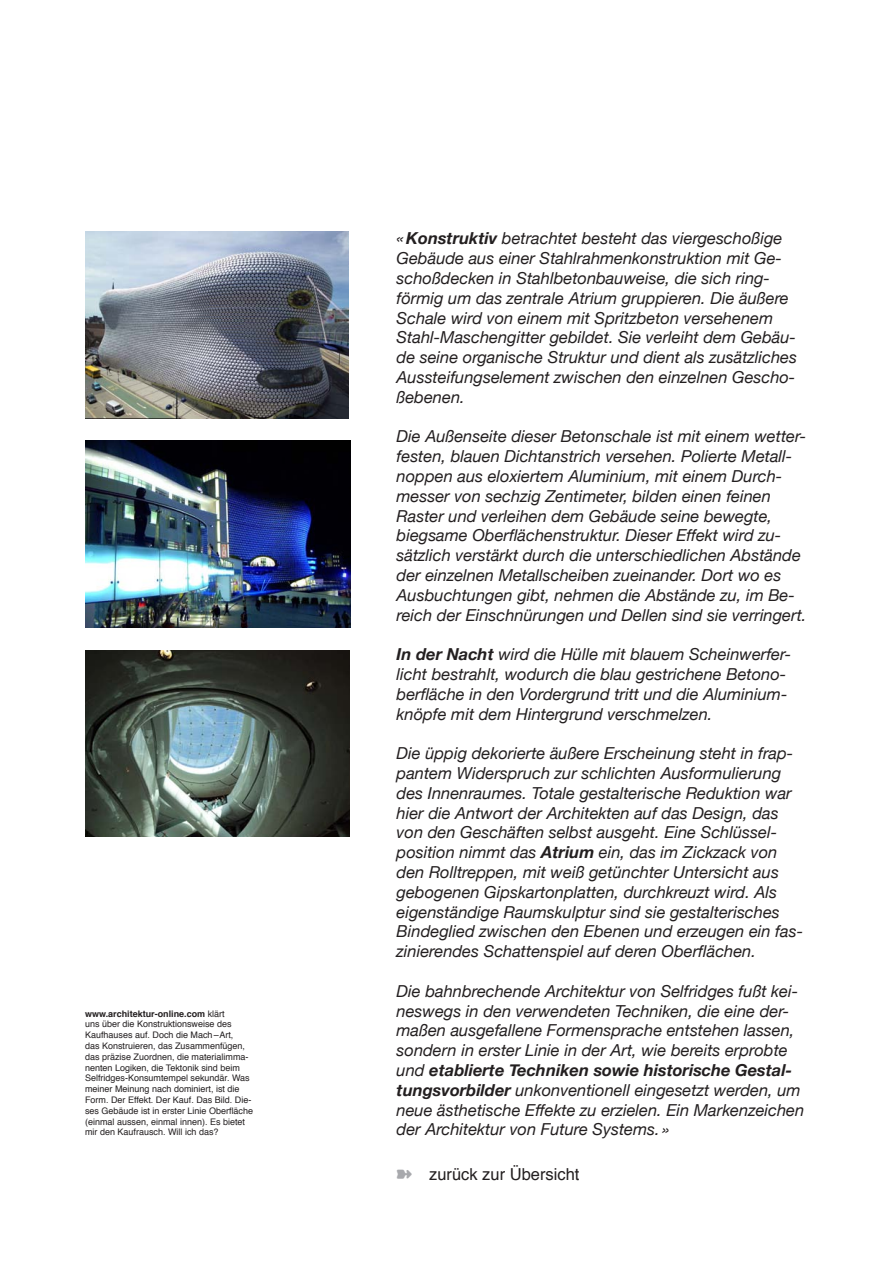
<style>
.page{position:relative;width:893px;height:1263px;background:#fff}
.page>*{position:absolute;margin:0;border:0;box-sizing:border-box;transform-origin:0 0}
.Zitat{font:italic 16.5px/19.8px "Helvetica Neue";color:#231f20}
.Text{font:16.5px "Helvetica";color:#231f20}
.Quelle{font:9px/10.8px "Helvetica";color:#231f20}
.s1{font-weight:700}
.s2{color:#a8a9ad}
</style>
<div class="page">
<img style="left:85px;top:441px;width:266px;height:187px">
<img style="left:85px;top:651px;width:264px;height:186px">
<img style="left:85px;top:231px;width:264px;height:187px">
<p class="Quelle" style="left:85px;top:1008px;width:170px"><span class="s1">www.architektur-online.com</span> klärt<br>uns über die Konstruktionsweise des Kaufhauses auf. Doch die Mach – Art,<br>das Konstruieren, das Zusammenfügen, das präzise Zuordnen, die materialimma&shy;nenten Logiken, die Tektonik sind beim Selfridges-Konsumtempel sekundär. Was meiner Meinung nach dominiert, ist die Form. Der Effekt. Der Kauf. Das Bild. Die&shy;ses Gebäude ist in erster Linie Oberfläche (einmal aussen, einmal innen). Es bietet mir den Kaufrausch. Will ich das?</p>
<p class="Zitat" style="left:397px;top:228px;width:402px">«<span class="s1">Konstruktiv</span> betrachtet besteht das viergeschoßige Gebäude aus einer Stahlrahmenkonstruktion mit Ge&shy;schoßdecken in Stahlbetonbauweise, die sich ring&shy;förmig um das zentrale Atrium gruppieren. Die äußere Schale wird von einem mit Spritzbeton versehenem Stahl-Maschengitter gebildet. Sie verleiht dem Gebäu&shy;de seine organische Struktur und dient als zusätzliches Aussteifungselement zwischen den einzelnen Gescho&shy;ßebenen.</p>
<p class="Zitat" style="left:397px;top:426px;width:411px">Die Außenseite dieser Betonschale ist mit einem wetter&shy;festen, blauen Dichtanstrich versehen. Polierte Metall&shy;noppen aus eloxiertem Aluminium, mit einem Durch&shy;messer von sechzig Zentimeter, bilden einen feinen Raster und verleihen dem Gebäude seine bewegte, biegsame Oberflächenstruktur. Dieser Effekt wird zu&shy;sätzlich verstärkt durch die unterschiedlichen Abstände der einzelnen Metallscheiben zueinander. Dort wo es Ausbuchtungen gibt, nehmen die Abstände zu, im Be&shy;reich der Einschnürungen und Dellen sind sie verringert.</p>
<p class="Zitat" style="left:397px;top:644px;width:396px"><span class="s1">In der Nacht</span> wird die Hülle mit blauem Scheinwerfer&shy;licht bestrahlt, wodurch die blau gestrichene Betono&shy;berfläche in den Vordergrund tritt und die Aluminium&shy;knöpfe mit dem Hintergrund verschmelzen.</p>
<p class="Zitat" style="left:397px;top:743px;width:408px">Die üppig dekorierte äußere Erscheinung steht in frap&shy;pantem Widerspruch zur schlichten Ausformulierung des Innenraumes. Totale gestalterische Reduktion war hier die Antwort der Architekten auf das Design, das von den Geschäften selbst ausgeht. Eine Schlüssel&shy;position nimmt das <span class="s1">Atrium</span> ein, das im Zickzack von den Rolltreppen, mit weiß getünchter Untersicht aus gebogenen Gipskartonplatten, durchkreuzt wird. Als eigenständige Raumskulptur sind sie gestalterisches Bindeglied zwischen den Ebenen und erzeugen ein fas&shy;zinierendes Schattenspiel auf deren Oberflächen.</p>
<p class="Zitat" style="left:397px;top:981px;width:409px">Die bahnbrechende Architektur von Selfridges fußt kei&shy;neswegs in den verwendeten Techniken, die eine der&shy;maßen ausgefallene Formensprache entstehen lassen, sondern in erster Linie in der Art, wie bereits erprobte und <span class="s1">etablierte Techniken sowie historische Gestal&shy;tungsvorbilder</span> unkonventionell eingesetzt werden, um neue ästhetische Effekte zu erzielen. Ein Markenzeichen der Architektur von Future Systems. »</p>
<p class="Text" style="left:397px;top:1160px;width:184px"><span class="s2">➽</span> zurück zur Übersicht</p>
</div>
